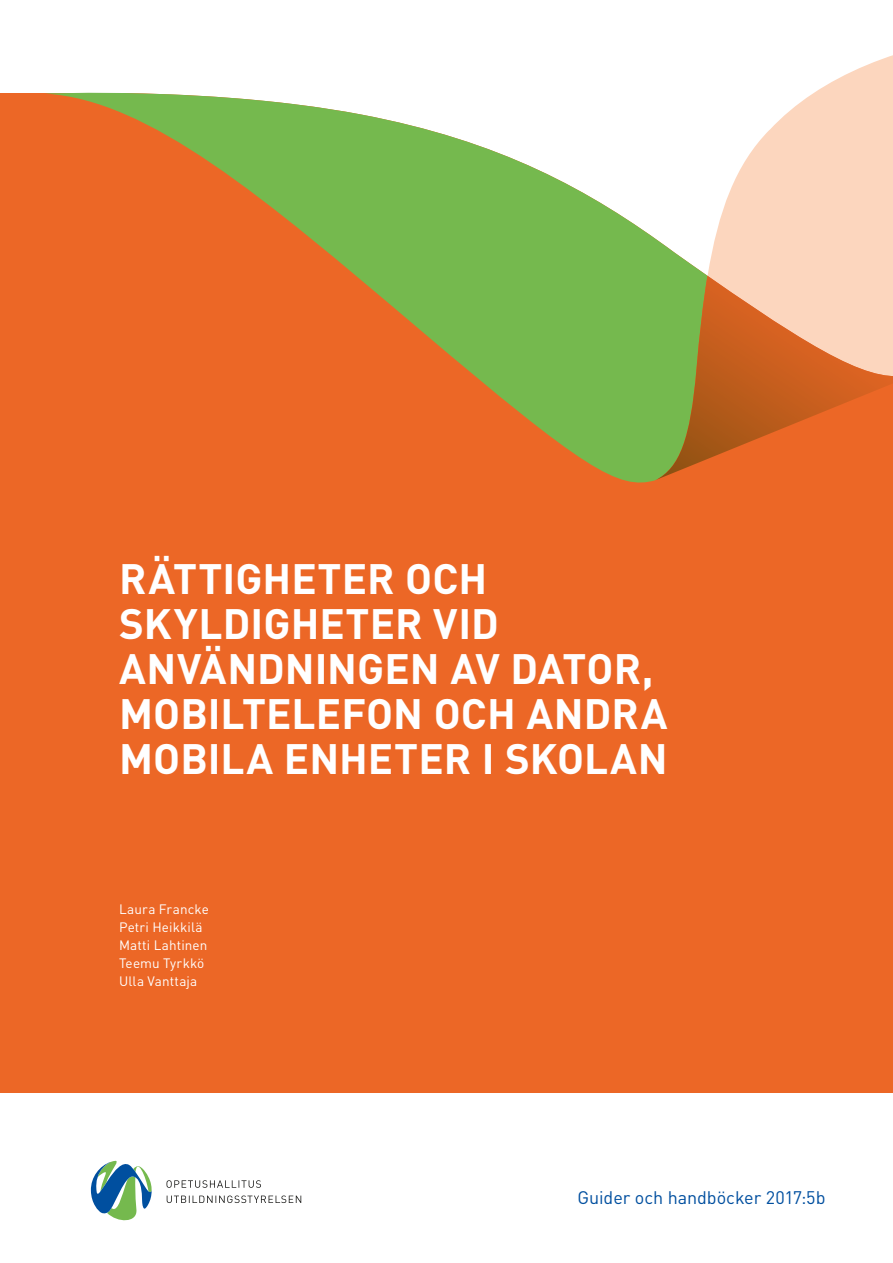
<style>
.page{position:relative;width:893px;height:1263px;background:#fff}
.page>*{position:absolute;margin:0;border:0;box-sizing:border-box;transform-origin:0 0}
.t1{font:700 42px/45px "DIN";color:#fff}
.t2{font:18px "DIN";letter-spacing:-.005em;color:#004f9f}
.t3{font:13.5px/18px "DIN";letter-spacing:.01em;color:#fff}
</style>
<div class="page">
<div style="left:0;top:94px;width:893px;height:999px;background:#ec6726"></div>
<svg style="left:708px;top:55px;width:185px;height:221px;background:#fce2d1"></svg>
<svg style="left:167px;top:1195px;width:134px;height:8px"></svg>
<svg style="left:166px;top:1180px;width:95px;height:8px"></svg>
<svg style="left:91px;top:1160px;width:61px;height:61px"></svg>
<svg style="left:45px;top:92px;width:662px;height:391px"></svg>
<svg style="left:655px;top:276px;width:238px;height:204px"></svg>
<p class="t1" style="left:119px;top:555px;width:550px">RÄTTIGHETER OCH<br>SKYLDIGHETER VID<br>ANVÄNDNINGEN AV DATOR,<br>MOBILTELEFON OCH ANDRA<br>MOBILA ENHETER I SKOLAN</p>
<p class="t3" style="left:119px;top:900px;width:91px">Laura Francke<br>Petri Heikkilä<br>Matti Lahtinen<br>Teemu Tyrkkö<br>Ulla Vanttaja</p>
<p class="t2" style="left:577px;top:1186px;width:250px">Guider och handböcker 2017:5b</p>
</div>
